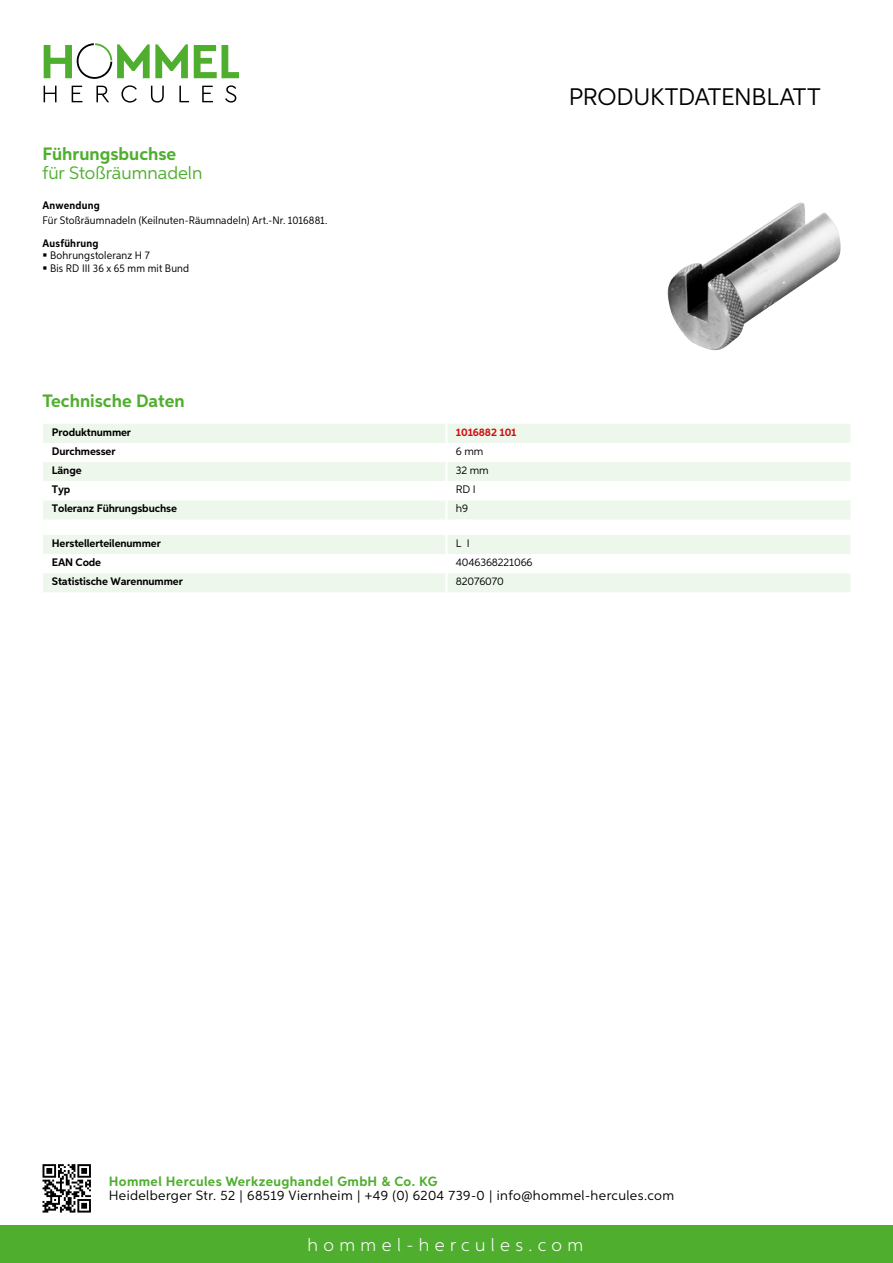
<style>
.page{position:relative;width:893px;height:1263px;background:#fff}
.page>*{position:absolute;margin:0;border:0;box-sizing:border-box;transform-origin:0 0}
.t1{font:24px "Aspira";letter-spacing:-.01em;color:#000}
.t2{font:700 18px "Aspira";color:#50ae2f}
.t3{font:300 18px "Aspira";letter-spacing:.3em;color:#fff}
.t4{font:18px "Aspira";color:#50ae2f}
.t5{font:13.5px "Aspira";letter-spacing:.03em;color:#000}
.t6{font:700 13.5px "Aspira";letter-spacing:.03em;color:#50ae2f}
.t7{font:700 10.95px "Aspira";letter-spacing:-.01em;color:#000}
.t8{font:10.95px/12.8px "Aspira Nar";letter-spacing:.015em;color:#000}
.t9{font:10.95px "Aspira";letter-spacing:-.01em;color:#000}
.t10{font:700 10.95px "Aspira Nar";letter-spacing:.02em;color:#000}
.t11{font:700 10.95px "Aspira";letter-spacing:-.01em;color:#cd1013}
</style>
<div class="page">
<div style="left:0;top:1226px;width:893px;height:37px;background:#50ae2f"></div>
<svg style="left:43px;top:1164px;width:48px;height:48px"></svg>
<svg style="left:194px;top:45px;width:45px;height:33px"></svg>
<svg style="left:44px;top:43px;width:144px;height:36px"></svg>
<svg style="left:44px;top:86px;width:13px;height:16px"></svg>
<svg style="left:72px;top:86px;width:10px;height:16px"></svg>
<svg style="left:96px;top:86px;width:13px;height:16px"></svg>
<svg style="left:121px;top:85px;width:16px;height:18px"></svg>
<svg style="left:151px;top:86px;width:13px;height:17px"></svg>
<svg style="left:179px;top:86px;width:10px;height:16px"></svg>
<svg style="left:202px;top:86px;width:11px;height:16px"></svg>
<svg style="left:225px;top:85px;width:11px;height:18px"></svg>
<div style="left:43px;top:424px;width:807px;height:95px;background:#eef7eb"></div>
<svg style="left:43px;top:443px;width:807px;height:57px"></svg>
<hr style="left:445px;top:424px;width:3px;height:19px;background:#fff">
<hr style="left:445px;top:443px;width:3px;height:19px;background:#fff">
<hr style="left:445px;top:462px;width:3px;height:19px;background:#fff">
<hr style="left:445px;top:481px;width:3px;height:19px;background:#fff">
<hr style="left:445px;top:500px;width:3px;height:19px;background:#fff">
<svg style="left:43px;top:535px;width:807px;height:57px"></svg>
<hr style="left:445px;top:573px;width:3px;height:19px;background:#fff">
<img style="left:667px;top:202px;width:174px;height:149px">
<h2 class="t2" style="left:43px;top:142px;width:135px">Führungsbuchse</h2>
<h2 class="t4" style="left:43px;top:162px;width:161px">für Stoßräumnadeln</h2>
<p class="t10" style="left:43px;top:199px;width:59px">Anwendung</p>
<p class="t8" style="left:43px;top:214px;width:286px">Für Stoßräumnadeln (Keilnuten-Räumnadeln) Art.-Nr. 1016881.</p>
<p class="t10" style="left:43px;top:236px;width:58px">Ausführung</p>
<p class="t8" style="left:50px;top:249px;width:141px">Bohrungstoleranz H 7<br>Bis RD III 36 x 65 mm mit Bund</p>
<h1 class="t1" style="left:569px;top:82px;width:253px">Produktdatenblatt</h1>
<h2 class="t2" style="left:43px;top:390px;width:144px">Technische Daten</h2>
<p class="t7" style="left:52px;top:425px;width:81px">Produktnummer</p>
<p class="t11" style="left:456px;top:425px;width:62px">1016882 101</p>
<p class="t7" style="left:52px;top:444px;width:65px">Durchmesser</p>
<p class="t9" style="left:456px;top:444px;width:29px">6 mm</p>
<p class="t7" style="left:52px;top:463px;width:31px">Länge</p>
<p class="t9" style="left:456px;top:464px;width:34px">32 mm</p>
<p class="t7" style="left:52px;top:483px;width:20px">Typ</p>
<p class="t9" style="left:456px;top:483px;width:22px">RD I</p>
<p class="t7" style="left:52px;top:502px;width:127px">Toleranz Führungsbuchse</p>
<p class="t9" style="left:456px;top:502px;width:14px">h9</p>
<p class="t7" style="left:52px;top:536px;width:111px">Herstellerteilenummer</p>
<p class="t9" style="left:456px;top:536px;width:15px">L I</p>
<p class="t7" style="left:52px;top:555px;width:51px">EAN Code</p>
<p class="t9" style="left:456px;top:555px;width:78px">4046368221066</p>
<p class="t7" style="left:52px;top:575px;width:132px">Statistische Warennummer</p>
<p class="t9" style="left:456px;top:575px;width:50px">82076070</p>
<p class="t6" style="left:109px;top:1172px;width:330px">Hommel Hercules Werkzeughandel GmbH &amp; Co. KG</p>
<p class="t5" style="left:109px;top:1187px;width:567px">Heidelberger Str. 52 | 68519 Viernheim | +49 (0) 6204 739-0 | info@hommel-hercules.com</p>
<h2 class="t3" style="left:307px;top:1234px;width:277px">hommel-hercules.com</h2>
</div>
